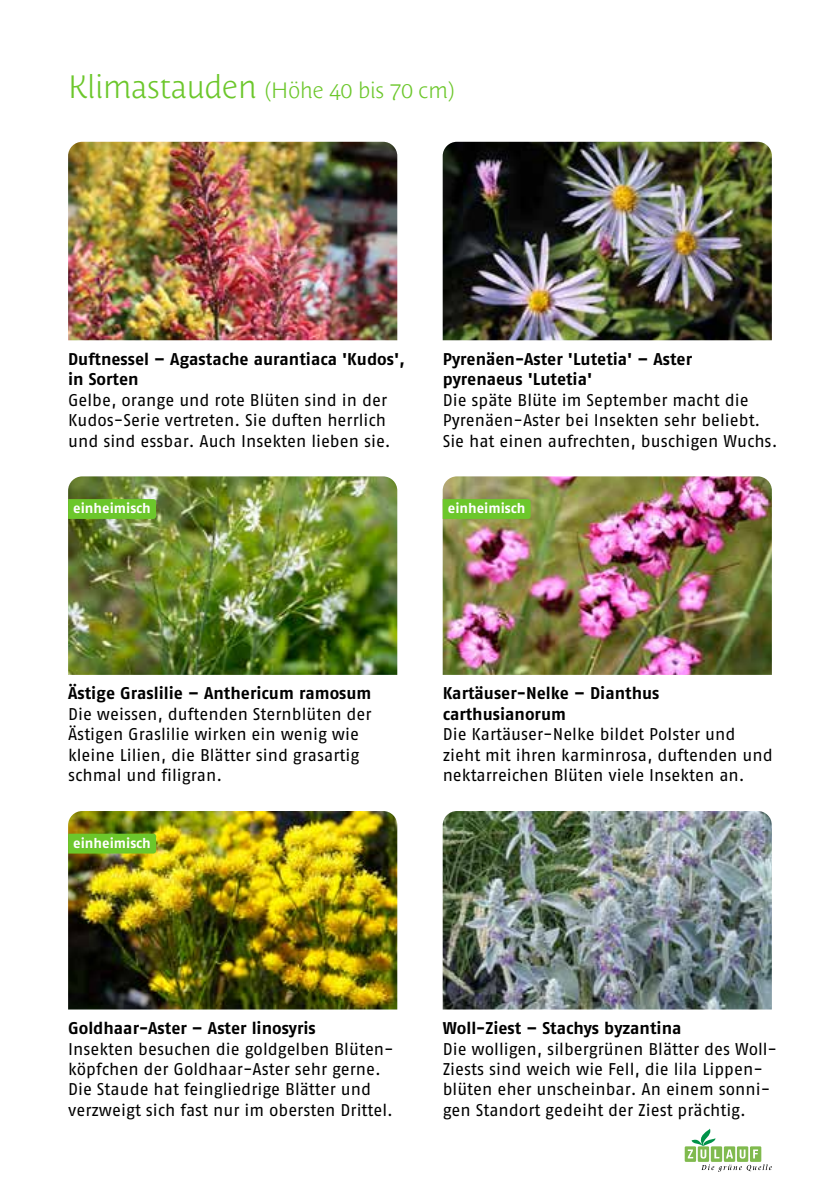
<style>
.page{position:relative;width:840px;height:1191px;background:#fff}
.page>*{position:absolute;margin:0;border:0;box-sizing:border-box;transform-origin:0 0}
.t1{font:300 22px "Costa Ptf";color:#6cc72b}
.t2{font:17px/20.4px "Fago No";color:#000}
.t3{font:700 17px/20.4px "Fago No";color:#000}
.t4{font:700 14px "Fago No";color:#fff}
.s1{font-size:32px}
</style>
<div class="page">
<img style="left:442px;top:811px;width:329px;height:198px">
<img style="left:68px;top:142px;width:329px;height:198px">
<img style="left:68px;top:476px;width:329px;height:199px">
<img style="left:442px;top:142px;width:329px;height:198px">
<div style="left:68px;top:499px;width:88px;height:20px;background:#6cc72b"></div>
<img style="left:442px;top:476px;width:329px;height:199px">
<div style="left:442px;top:499px;width:88px;height:20px;background:#6cc72b"></div>
<img style="left:68px;top:811px;width:329px;height:198px">
<div style="left:68px;top:833px;width:88px;height:20px;background:#6cc72b"></div>
<svg style="left:684px;top:1146px;width:11px;height:15px"></svg>
<svg style="left:697px;top:1146px;width:11px;height:15px"></svg>
<svg style="left:710px;top:1146px;width:11px;height:15px"></svg>
<div style="left:723px;top:1146px;width:11px;height:15px;background:#80ba4e"></div>
<svg style="left:736px;top:1146px;width:11px;height:15px"></svg>
<div style="left:749px;top:1146px;width:11px;height:15px;background:#80ba4e"></div>
<svg style="left:687px;top:1128px;width:32px;height:30px"></svg>
<svg style="left:726px;top:1149px;width:6px;height:9px"></svg>
<svg style="left:739px;top:1149px;width:6px;height:9px"></svg>
<svg style="left:753px;top:1149px;width:4px;height:9px"></svg>
<svg style="left:701px;top:1164px;width:70px;height:7px"></svg>
<p class="t1" style="left:68px;top:74px;width:387px"><span class="s1">Klimastauden</span> (Höhe 40 bis 70 cm)</p>
<p class="t3" style="left:68px;top:348px;width:338px">Duftnessel – Agastache aurantiaca 'Kudos', in Sorten</p>
<p class="t2" style="left:68px;top:389px;width:324px">Gelbe, orange und rote Blüten sind in der<br>Kudos-Serie vertreten. Sie duften herrlich und sind essbar. Auch Insekten lieben sie.</p>
<p class="t4" style="left:73px;top:500px;width:79px">einheimisch</p>
<p class="t3" style="left:442px;top:348px;width:251px">Pyrenäen-Aster 'Lutetia' – Aster pyrenaeus 'Lutetia'</p>
<p class="t2" style="left:442px;top:389px;width:336px">Die späte Blüte im September macht die<br>Pyrenäen-Aster bei Insekten sehr beliebt.<br>Sie hat einen aufrechten, buschigen Wuchs.</p>
<p class="t4" style="left:447px;top:500px;width:79px">einheimisch</p>
<p class="t3" style="left:68px;top:683px;width:305px">Ästige Graslilie – Anthericum ramosum</p>
<p class="t2" style="left:68px;top:703px;width:305px">Die weissen, duftenden Sternblüten der Ästigen Graslilie wirken ein wenig wie kleine Lilien, die Blätter sind grasartig schmal und filigran.</p>
<p class="t4" style="left:73px;top:835px;width:79px">einheimisch</p>
<p class="t3" style="left:442px;top:683px;width:218px">Kartäuser-Nelke – Dianthus carthusianorum</p>
<p class="t2" style="left:442px;top:724px;width:331px">Die Kartäuser-Nelke bildet Polster und zieht mit ihren karminrosa, duftenden und nektarreichen Blüten viele Insekten an.</p>
<p class="t3" style="left:68px;top:1017px;width:249px">Goldhaar-Aster – Aster linosyris</p>
<p class="t2" style="left:68px;top:1038px;width:327px">Insekten besuchen die goldgelben Blüten&shy;köpfchen der Goldhaar-Aster sehr gerne.<br>Die Staude hat feingliedrige Blätter und verzweigt sich fast nur im obersten Drittel.</p>
<p class="t3" style="left:442px;top:1017px;width:240px">Woll-Ziest – Stachys byzantina</p>
<p class="t2" style="left:442px;top:1038px;width:336px">Die wolligen, silbergrünen Blätter des Woll-Ziests sind weich wie Fell, die lila Lippen&shy;blüten eher unscheinbar. An einem sonni&shy;gen Standort gedeiht der Ziest prächtig.</p>
</div>
